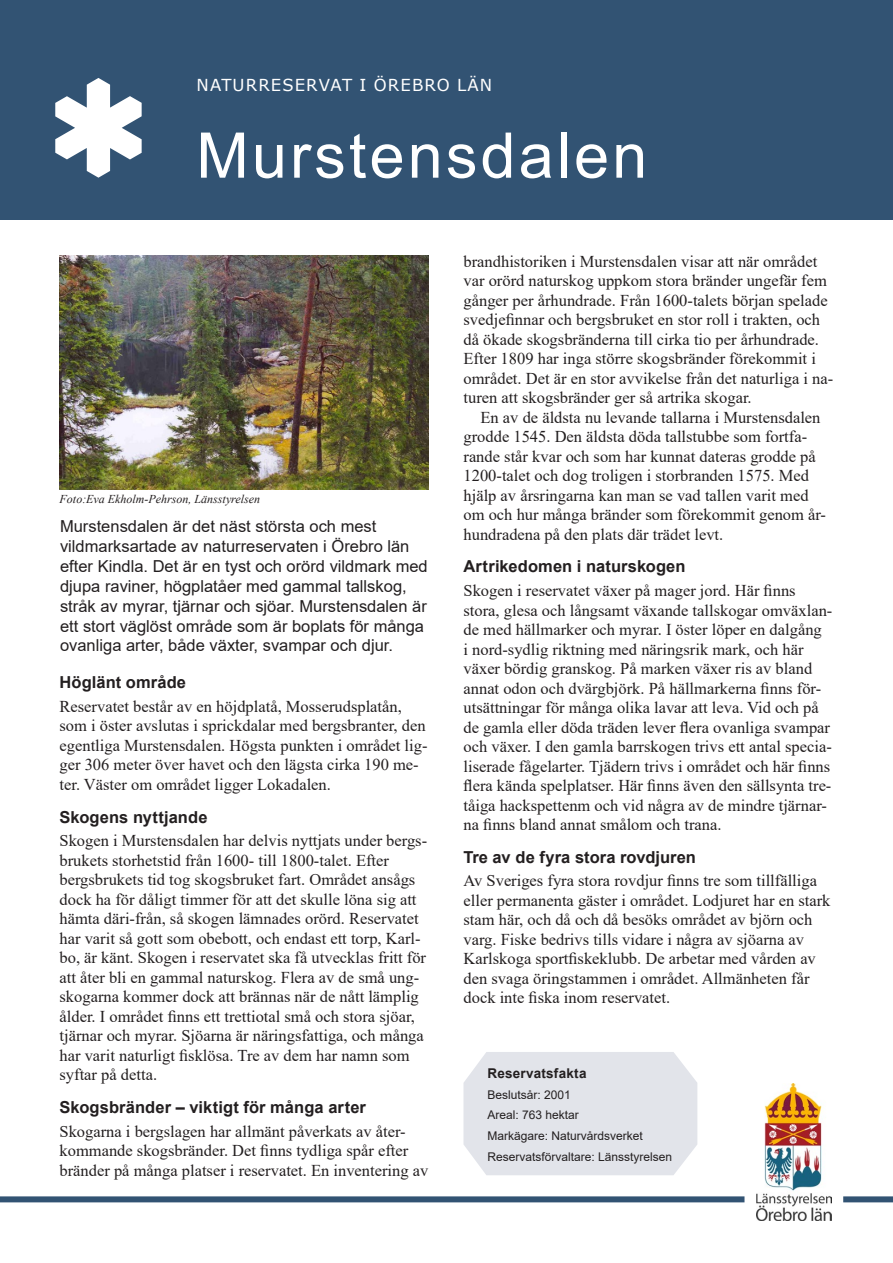
<style>
.page{position:relative;width:893px;height:1263px;background:#fff}
.page>*{position:absolute;margin:0;border:0;box-sizing:border-box;transform-origin:0 0}
.Rubrik_Reservatsnamn{font:63px "Arial";letter-spacing:.05em;color:#fff}
.Brödtext{font:16.5px/19.5px "Times New Roman";color:#231f20}
.Brödtext_med_indrag{font:16.5px/19.5px "Times New Roman";color:#231f20}
.Ingress{font:16.5px/19.8px "Arial";color:#231f20}
.Mellanrubrik{font:700 16.5px "Arial";letter-spacing:.005em;color:#231f20}
.Naturreservat_i_Öreb{font:16.5px "Verdana";letter-spacing:.065em;color:#fff}
.Faktarubrik{font:700 13.5px "Arial";letter-spacing:.015em;color:#231f20}
.Faktatext{font:12px "Arial";color:#231f20}
.Bildtext{font:italic 12px "Times New Roman";color:#231f20}
</style>
<div class="page">
<div style="left:0;top:1196px;width:744px;height:6px;background:#325373"></div>
<div style="left:0;top:0;width:893px;height:220px;background:#325373"></div>
<svg style="left:55px;top:78px;width:87px;height:100px"></svg>
<img style="left:60px;top:255px;width:368px;height:234px">
<div style="left:463px;top:1052px;width:234px;height:123px;background:#e2e4ea"></div>
<img style="left:756px;top:1083px;width:75px;height:137px">
<div style="left:843px;top:1196px;width:50px;height:6px;background:#325373"></div>
<h1 class="Naturreservat_i_Öreb" style="left:197px;top:73px;width:297px">NATURRESERVAT I ÖREBRO LÄN</h1>
<h1 class="Rubrik_Reservatsnamn" style="left:196px;top:112px;width:452px">Murstensdalen</h1>
<p class="Bildtext" style="left:60px;top:490px;width:202px">Foto:Eva Ekholm-Pehrson, Länsstyrelsen</p>
<p class="Ingress" style="left:60px;top:517px;width:369px">Murstensdalen är det näst största och mest vildmarksartade av naturreservaten i Örebro län efter Kindla. Det är en tyst och orörd vildmark med djupa raviner, högplatåer med gammal tallskog, stråk av myrar, tjärnar och sjöar. Murstensdalen är ett stort väglöst område som är boplats för många ovanliga arter, både växter, svampar och djur.</p>
<h2 class="Mellanrubrik" style="left:60px;top:671px;width:128px">Höglänt område</h2>
<p class="Brödtext" style="left:60px;top:696px;width:369px">Reservatet består av en höjdplatå, Mosserudsplatån, som i öster avslutas i sprickdalar med bergsbranter, den egentliga Murstensdalen. Högsta punkten i området lig&shy;ger 306 meter över havet och den lägsta cirka 190 me&shy;ter. Väster om området ligger Lokadalen.</p>
<h2 class="Mellanrubrik" style="left:60px;top:805px;width:150px">Skogens nyttjande</h2>
<p class="Brödtext" style="left:60px;top:830px;width:369px">Skogen i Murstensdalen har delvis nyttjats under bergs&shy;brukets storhetstid från 1600- till 1800-talet. Efter bergsbrukets tid tog skogsbruket fart. Området ansågs dock ha för dåligt timmer för att det skulle löna sig att hämta däri-från, så skogen lämnades orörd. Reservatet har varit så gott som obebott, och endast ett torp, Karl&shy;bo, är känt. Skogen i reservatet ska få utvecklas fritt för att åter bli en gammal naturskog. Flera av de små ung&shy;skogarna kommer dock att brännas när de nått lämplig ålder. I området finns ett trettiotal små och stora sjöar, tjärnar och myrar. Sjöarna är näringsfattiga, och många har varit naturligt fisklösa. Tre av dem har namn som syftar på detta.</p>
<h2 class="Mellanrubrik" style="left:60px;top:1095px;width:308px">Skogsbränder – viktigt för många arter</h2>
<p class="Brödtext" style="left:60px;top:1121px;width:370px">Skogarna i bergslagen har allmänt påverkats av åter&shy;kommande skogsbränder. Det finns tydliga spår efter bränder på många platser i reservatet. En inventering av</p>
<p class="Brödtext" style="left:463px;top:251px;width:371px">brandhistoriken i Murstensdalen visar att när området var orörd naturskog uppkom stora bränder ungefär fem gånger per århundrade. Från 1600-talets början spelade svedjefinnar och bergsbruket en stor roll i trakten, och då ökade skogsbränderna till cirka tio per århundrade.<br>Efter 1809 har inga större skogsbränder förekommit i området. Det är en stor avvikelse från det naturliga i na&shy;turen att skogsbränder ger så artrika skogar.</p>
<p class="Brödtext_med_indrag" style="left:463px;top:407px;width:364px;text-indent:17px">En av de äldsta nu levande tallarna i Murstensdalen grodde 1545. Den äldsta döda tallstubbe som fortfa&shy;rande står kvar och som har kunnat dateras grodde på 1200-talet och dog troligen i storbranden 1575. Med hjälp av årsringarna kan man se vad tallen varit med om och hur många bränder som förekommit genom år&shy;hundradena på den plats där trädet levt.</p>
<h2 class="Mellanrubrik" style="left:463px;top:555px;width:224px">Artrikedomen i naturskogen</h2>
<p class="Brödtext" style="left:463px;top:580px;width:370px">Skogen i reservatet växer på mager jord. Här finns stora, glesa och långsamt växande tallskogar omväxlan&shy;de med hällmarker och myrar. I öster löper en dalgång<br>i nord-sydlig riktning med näringsrik mark, och här växer bördig granskog. På marken växer ris av bland annat odon och dvärgbjörk. På hällmarkerna finns för&shy;utsättningar för många olika lavar att leva. Vid och på de gamla eller döda träden lever flera ovanliga svampar och växer. I den gamla barrskogen trivs ett antal specia&shy;liserade fågelarter. Tjädern trivs i området och här finns flera kända spelplatser. Här finns även den sällsynta tre&shy;tåiga hackspettenm och vid några av de mindre tjärnar&shy;na finns bland annat smålom och trana.</p>
<h2 class="Mellanrubrik" style="left:463px;top:845px;width:234px">Tre av de fyra stora rovdjuren</h2>
<p class="Brödtext" style="left:463px;top:871px;width:369px">Av Sveriges fyra stora rovdjur finns tre som tillfälliga eller permanenta gäster i området. Lodjuret har en stark stam här, och då och då besöks området av björn och varg. Fiske bedrivs tills vidare i några av sjöarna av Karlskoga sportfiskeklubb. De arbetar med vården av den svaga öringstammen i området. Allmänheten får dock inte fiska inom reservatet.</p>
<h3 class="Faktarubrik" style="left:487px;top:1064px;width:101px">Reservatsfakta</h3>
<p class="Faktatext" style="left:487px;top:1086px;width:85px">Beslutsår: 2001</p>
<p class="Faktatext" style="left:487px;top:1107px;width:93px">Areal: 763 hektar</p>
<p class="Faktatext" style="left:487px;top:1128px;width:157px">Markägare: Naturvårdsverket</p>
<p class="Faktatext" style="left:487px;top:1148px;width:186px">Reservatsförvaltare: Länsstyrelsen</p>
</div>
